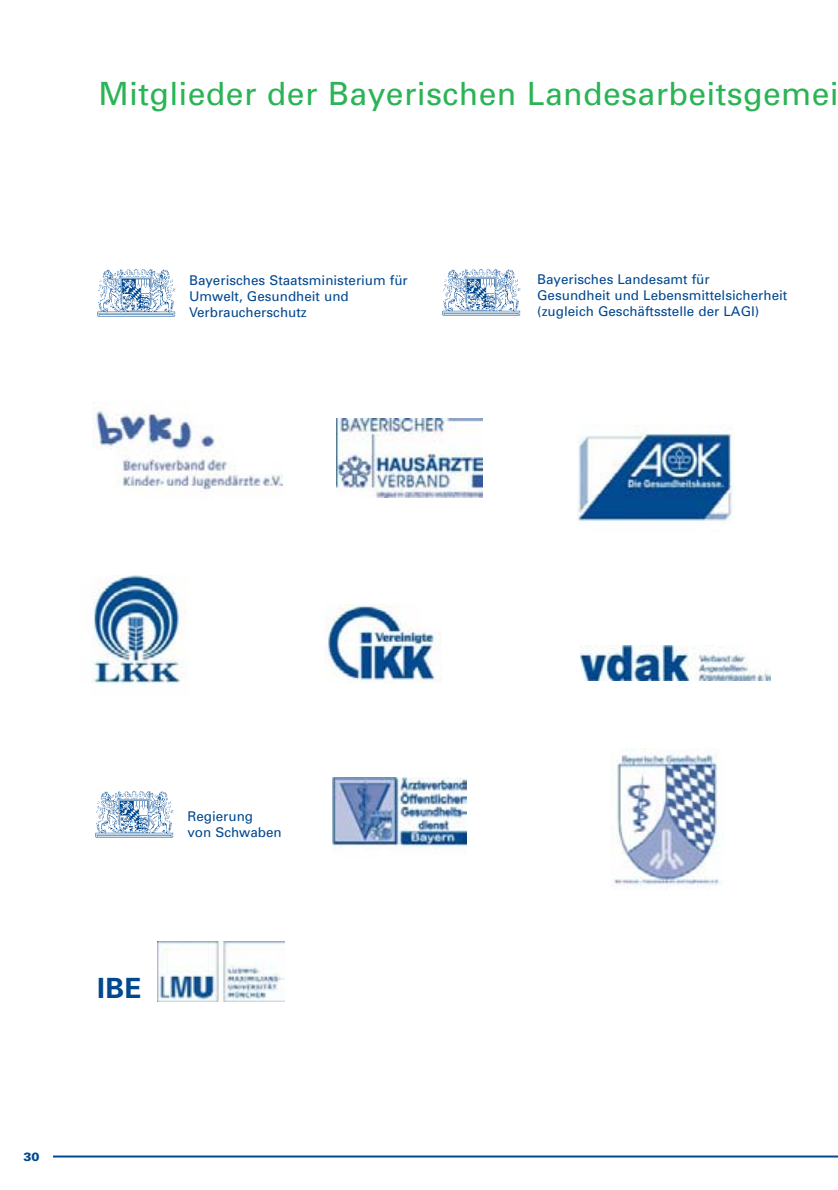
<style>
.page{position:relative;width:838px;height:1190px;background:#fff}
.page>*{position:absolute;margin:0;border:0;box-sizing:border-box;transform-origin:0 0}
.t1{font:32px "Univers";letter-spacing:.01em;color:#2bb456}
.t2{font:700 27.8px "Univers";color:#004890}
.t3{font:13.4px/16.2px "Univers";color:#004890}
.t4{font:900 12px "Univers";color:#004890}
</style>
<div class="page">
<hr style="left:53px;top:1156px;width:785px;height:2px;background:#004890">
<img style="left:97px;top:269px;width:79px;height:48px">
<img style="left:442px;top:269px;width:79px;height:47px">
<img style="left:92px;top:402px;width:191px;height:89px">
<img style="left:336px;top:419px;width:146px;height:78px">
<img style="left:577px;top:424px;width:157px;height:98px">
<img style="left:92px;top:575px;width:95px;height:110px">
<img style="left:581px;top:645px;width:189px;height:36px">
<img style="left:324px;top:605px;width:118px;height:79px">
<img style="left:95px;top:791px;width:79px;height:47px">
<img style="left:332px;top:777px;width:135px;height:72px">
<img style="left:612px;top:748px;width:111px;height:142px">
<img style="left:158px;top:942px;width:126px;height:60px">
<h2 class="t1" style="left:99px;top:82px;width:742px">Mitglieder der Bayerischen Landesarbeitsgemei</h2>
<p class="t3" style="left:189px;top:273px;width:220px">Bayerisches Staatsministerium für</p>
<p class="t3" style="left:537px;top:272px;width:174px">Bayerisches Landesamt für</p>
<p class="t3" style="left:189px;top:289px;width:161px">Umwelt, Gesundheit und</p>
<p class="t3" style="left:537px;top:288px;width:252px">Gesundheit und Lebensmittelsicherheit</p>
<p class="t3" style="left:189px;top:306px;width:119px">Verbraucherschutz</p>
<p class="t3" style="left:537px;top:304px;width:224px">(zugleich Geschäftsstelle der LAGI)</p>
<p class="t3" style="left:187px;top:809px;width:96px">Regierung<br>von Schwaben</p>
<h2 class="t2" style="left:97px;top:977px;width:46px">IBE</h2>
<p class="t4" style="left:23px;top:1152px;width:18px">30</p>
</div>
